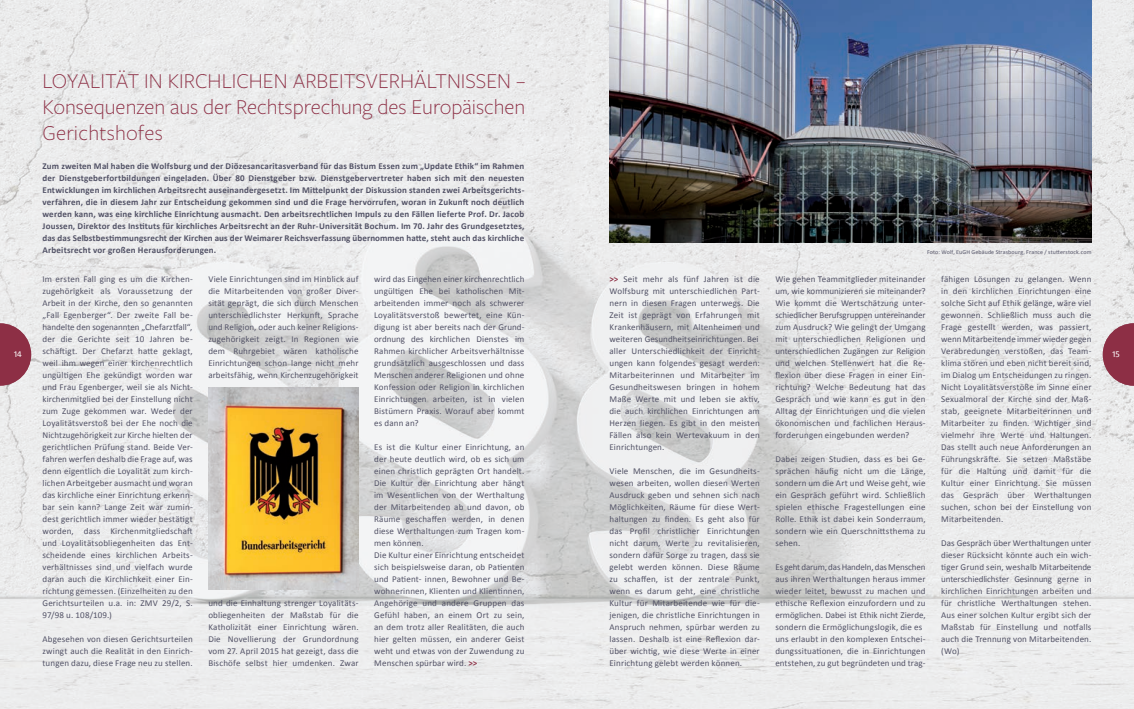
<style>
.page{position:relative;width:1134px;height:709px;background:#fff}
.page>*{position:absolute;margin:0;border:0;box-sizing:border-box;transform-origin:0 0}
.t1{font:300 22px/26px "Freight Sans Pro";letter-spacing:-.005em;color:#8d2f45;text-align:justify}
.t2{font:9px/12px "Calibri";letter-spacing:.015em;color:#525266;text-align:justify}
.t3{font:700 9px/12px "Calibri";letter-spacing:.02em;color:#525266;text-align:justify}
.t4{font:9px "Calibri";color:#fff}
.t5{font:6px "Calibri";letter-spacing:.02em;color:#525266}
.s1{font-weight:700;color:#8d2f45}
</style>
<div class="page">
<img style="left:0;top:0;width:1134px;height:709px">
<svg style="left:0;top:323px;width:31px;height:63px;background:#a15768"></svg>
<svg style="left:1103px;top:323px;width:31px;height:63px;background:#a05667"></svg>
<img style="left:208px;top:387px;width:151px;height:202px">
<img style="left:609px;top:0;width:482px;height:242px">
<h1 class="t1" style="left:43px;top:67px;width:484px">LOYALITÄT IN KIRCHLICHEN ARBEITSVERHÄLTNISSEN – Konsequenzen aus der Rechtsprechung des Europäischen Gerichtshofes</h1>
<p class="t3" style="left:43px;top:160px;width:483px">Zum zweiten Mal haben die Wolfsburg und der Diözesancaritasverband für das Bistum Essen zum „Update Ethik“ im Rahmen der Dienstgeberfortbildungen eingeladen. Über 80 Dienstgeber bzw. Dienstgebervertreter haben sich mit den neuesten Entwicklungen im kirchlichen Arbeitsrecht auseinandergesetzt. Im Mittelpunkt der Diskussion standen zwei Arbeitsgerichts&shy;verfahren, die in diesem Jahr zur Entscheidung gekommen sind und die Frage hervorrufen, woran in Zukunft noch deutlich werden kann, was eine kirchliche Einrichtung ausmacht. Den arbeitsrechtlichen Impuls zu den Fällen lieferte Prof. Dr. Jacob Joussen, Direktor des Instituts für kirchliches Arbeitsrecht an der Ruhr-Universität Bochum. Im 70. Jahr des Grundgesetztes, das das Selbstbestimmungsrecht der Kirchen aus der Weimarer Reichsverfassung übernommen hatte, steht auch das kirchliche Arbeitsrecht vor großen Herausforderungen.</p>
<p class="t5" style="left:927px;top:248px;width:166px">Foto: Wolf, EuGH Gebäude Strasbourg, France / stutterstock.com</p>
<p class="t2" style="left:43px;top:272px;width:152px">Im ersten Fall ging es um die Kirchen&shy;zugehörigkeit als Voraussetzung der Arbeit in der Kirche, den so genannten „Fall Egenberger“. Der zweite Fall be&shy;handelte den sogenannten „Chefarztfall“, der die Gerichte seit 10 Jahren be&shy;schäftigt. Der Chefarzt hatte geklagt, weil ihm wegen einer kirchenrechtlich ungültigen Ehe gekündigt worden war und Frau Egenberger, weil sie als Nicht&shy;kirchenmitglied bei der Einstellung nicht zum Zuge gekommen war. Weder der Loyalitätsverstoß bei der Ehe noch die Nichtzugehörigkeit zur Kirche hielten der gerichtlichen Prüfung stand. Beide Ver&shy;fahren werfen deshalb die Frage auf, was denn eigentlich die Loyalität zum kirch&shy;lichen Arbeitgeber ausmacht und woran das kirchliche einer Einrichtung erkenn&shy;bar sein kann? Lange Zeit war zumin&shy;dest gerichtlich immer wieder bestätigt worden, dass Kirchenmitgliedschaft und Loyalitätsobliegenheiten das Ent&shy;scheidende eines kirchlichen Arbeits&shy;verhältnisses sind und vielfach wurde daran auch die Kirchlichkeit einer Ein&shy;richtung gemessen. (Einzelheiten zu den Gerichtsurteilen u.a. in: ZMV 29/2, S.<br>97/98 u. 108/109.)</p>
<p class="t2" style="left:43px;top:632px;width:152px">Abgesehen von diesen Gerichtsurteilen zwingt auch die Realität in den Einrich&shy;tungen dazu, diese Frage neu zu stellen.</p>
<p class="t2" style="left:374px;top:272px;width:152px">wird das Eingehen einer kirchenrechtlich ungültigen Ehe bei katholischen Mit&shy;arbeitenden immer noch als schwerer Loyalitätsverstoß bewertet, eine Kün&shy;digung ist aber bereits nach der Grund&shy;ordnung des kirchlichen Dienstes im Rahmen kirchlicher Arbeitsverhältnisse grundsätzlich ausgeschlossen und dass Menschen anderer Religionen und ohne Konfession oder Religion in kirchlichen Einrichtungen arbeiten, ist in vielen Bistümern Praxis. Worauf aber kommt es dann an?</p>
<p class="t2" style="left:374px;top:440px;width:152px;text-align:left">Es ist die Kultur einer Einrichtung, an der heute deutlich wird, ob es sich um einen christlich geprägten Ort handelt.<br>Die Kultur der Einrichtung aber hängt im Wesentlichen von der Werthaltung der Mitarbeitenden ab und davon, ob Räume geschaffen werden, in denen diese Werthaltungen zum Tragen kom&shy;men können.<br>Die Kultur einer Einrichtung entscheidet sich beispielsweise daran, ob Patienten und Patient- innen, Bewohner und Be&shy;wohnerinnen, Klienten und Klientinnen, Angehörige und andere Gruppen das Gefühl haben, an einem Ort zu sein, an dem trotz aller Realitäten, die auch hier gelten müssen, ein anderer Geist weht und etwas von der Zuwendung zu Menschen spürbar wird. <span class="s1">&gt;&gt;</span></p>
<p class="t2" style="left:941px;top:273px;width:152px">fähigen Lösungen zu gelangen. Wenn in den kirchlichen Einrichtungen eine solche Sicht auf Ethik gelänge, wäre viel gewonnen. Schließlich muss auch die Frage gestellt werden, was passiert, wenn Mitarbeitende immer wieder gegen Verabredungen verstoßen, das Team&shy;klima stören und eben nicht bereit sind, im Dialog um Entscheidungen zu ringen.<br>Nicht Loyalitätsverstöße im Sinne einer Sexualmoral der Kirche sind der Maß&shy;stab, geeignete Mitarbeiterinnen und Mitarbeiter zu finden. Wichtiger sind vielmehr ihre Werte und Haltungen.<br>Das stellt auch neue Anforderungen an Führungskräfte. Sie setzen Maßstäbe für die Haltung und damit für die Kultur einer Einrichtung. Sie müssen das Gespräch über Werthaltungen suchen, schon bei der Einstellung von Mitarbeitenden.</p>
<p class="t2" style="left:941px;top:536px;width:152px">Das Gespräch über Werthaltungen unter dieser Rücksicht könnte auch ein wich&shy;tiger Grund sein, weshalb Mitarbeitende unterschiedlichster Gesinnung gerne in kirchlichen Einrichtungen arbeiten und für christliche Werthaltungen stehen.<br>Aus einer solchen Kultur ergibt sich der Maßstab für Einstellung und notfalls auch die Trennung von Mitarbeitenden. (Wo)</p>
<p class="t2" style="left:208px;top:273px;width:152px">Viele Einrichtungen sind im Hinblick auf die Mitarbeitenden von großer Diver&shy;sität geprägt, die sich durch Menschen unterschiedlichster Herkunft, Sprache und Religion, oder auch keiner Religions&shy;zugehörigkeit zeigt. In Regionen wie dem Ruhrgebiet wären katholische Einrichtungen schon lange nicht mehr arbeitsfähig, wenn Kirchenzugehörigkeit</p>
<p class="t2" style="left:775px;top:273px;width:152px">Wie gehen Teammitglieder miteinander um, wie kommunizieren sie miteinander?<br>Wie kommt die Wertschätzung unter&shy;schiedlicher Berufsgruppen untereinander zum Ausdruck? Wie gelingt der Umgang mit unterschiedlichen Religionen und unterschiedlichen Zugängen zur Religion und welchen Stellenwert hat die Re&shy;flexion über diese Fragen in einer Ein&shy;richtung? Welche Bedeutung hat das Gespräch und wie kann es gut in den Alltag der Einrichtungen und die vielen ökonomischen und fachlichen Heraus&shy;forderungen eingebunden werden?</p>
<p class="t2" style="left:775px;top:453px;width:152px">Dabei zeigen Studien, dass es bei Ge&shy;sprächen häufig nicht um die Länge, sondern um die Art und Weise geht, wie ein Gespräch geführt wird. Schließlich spielen ethische Fragestellungen eine Rolle. Ethik ist dabei kein Sonderraum, sondern wie ein Querschnittsthema zu sehen.</p>
<p class="t2" style="left:775px;top:561px;width:152px;text-align:left">Es geht darum, das Handeln, das Menschen aus ihren Werthaltungen heraus immer wieder leitet, bewusst zu machen und ethische Reflexion einzufordern und zu ermöglichen. Dabei ist Ethik nicht Zierde, sondern die Ermöglichungslogik, die es uns erlaubt in den komplexen Entschei&shy;dungssituationen, die in Einrichtungen entstehen, zu gut begründeten und trag-</p>
<p class="t2" style="left:609px;top:273px;width:152px;text-align:left"><span class="s1">&gt;&gt;</span> Seit mehr als fünf Jahren ist die Wolfsburg mit unterschiedlichen Part&shy;nern in diesen Fragen unterwegs. Die Zeit ist geprägt von Erfahrungen mit Krankenhäusern, mit Altenheimen und weiteren Gesundheitseinrichtungen. Bei aller Unterschiedlichkeit der Einricht&shy;ungen kann folgendes gesagt werden:<br>Mitarbeiterinnen und Mitarbeiter im Gesundheitswesen bringen in hohem Maße Werte mit und leben sie aktiv, die auch kirchlichen Einrichtungen am Herzen liegen. Es gibt in den meisten Fällen also kein Wertevakuum in den Einrichtungen.</p>
<p class="t2" style="left:609px;top:465px;width:152px">Viele Menschen, die im Gesundheits&shy;wesen arbeiten, wollen diesen Werten Ausdruck geben und sehnen sich nach Möglichkeiten, Räume für diese Wert&shy;haltungen zu finden. Es geht also für das Profil christlicher Einrichtungen nicht darum, Werte zu revitalisieren, sondern dafür Sorge zu tragen, dass sie gelebt werden können. Diese Räume zu schaffen, ist der zentrale Punkt, wenn es darum geht, eine christliche Kultur für Mitarbeitende wie für die&shy;jenigen, die christliche Einrichtungen in Anspruch nehmen, spürbar werden zu lassen. Deshalb ist eine Reflexion dar&shy;über wichtig, wie diese Werte in einer Einrichtung gelebt werden können.</p>
<p class="t4" style="left:14px;top:348px;width:9px">14</p>
<p class="t4" style="left:1112px;top:348px;width:9px">15</p>
<p class="t2" style="left:208px;top:597px;width:152px">und die Einhaltung strenger Loyalitäts&shy;obliegenheiten der Maßstab für die Katholizität einer Einrichtung wären.<br>Die Novellierung der Grundordnung vom 27. April 2015 hat gezeigt, dass die Bischöfe selbst hier umdenken. Zwar</p>
</div>
